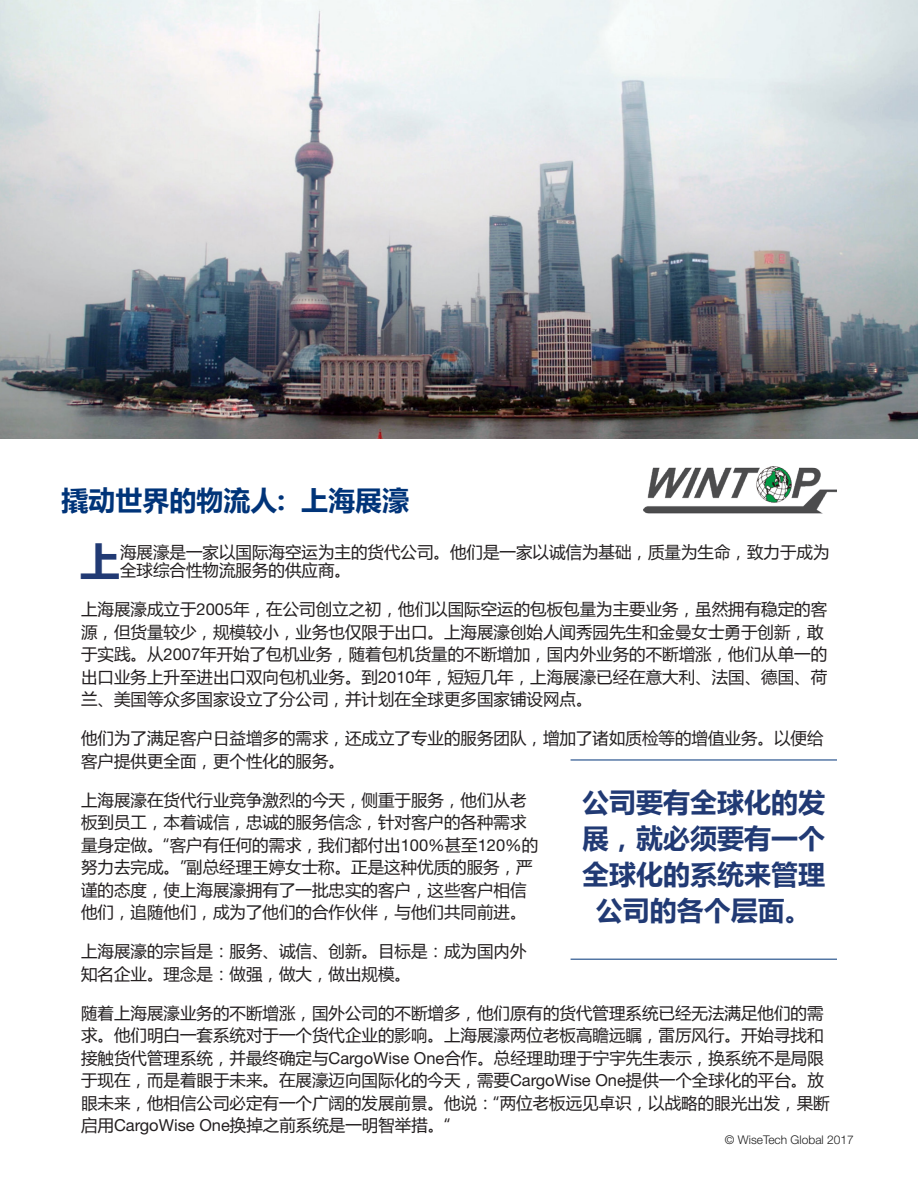
<style>
.page{position:relative;width:918px;height:1188px;background:#fff}
.page>*{position:absolute;margin:0;border:0;box-sizing:border-box;transform-origin:0 0}
.Leading_paragraph{font:700 40.35px "Microsoft Ya Hei";color:#213a74}
.Standfirst{font:700 27px/36px "Microsoft Ya Hei";color:#213a74;text-align:center}
.t1{font:700 27px "Microsoft Ya Hei";color:#003479}
.body_chinese{font:16.5px/22.5px "Microsoft Ya Hei UI";color:#231f20}
.Leading_paragraph-2{font:16.5px/18px "Microsoft Ya Hei";color:#231f20}
.t2{font:300 12px "Helvetica Neue LT Std";color:#1d1d1d}
.s1{font-family:"Microsoft Ya Hei UI"}
.s2{font-family:"Helvetica Neue LT Std"}
</style>
<div class="page">
<img style="left:0;top:0;width:918px;height:438px">
<hr style="left:571px;top:760px;width:266px;height:1px;background:#003479">
<hr style="left:571px;top:959px;width:266px;height:1px;background:#003479">
<img style="left:643px;top:467px;width:194px;height:47px">
<p class="t1" style="left:62px;top:481px;width:349px">撬动世界的物流人: 上海展濠</p>
<p class="Leading_paragraph" style="left:80px;top:533px;width:42px">上</p>
<p class="Leading_paragraph-2" style="left:120px;top:543px;width:711px"><span class="s1">海</span>展濠是一家以国际海空运为主的货代公司。他们是一家以诚信为基础，质量为生命，致力于成为全球综合性物流服务的供应商。</p>
<p class="body_chinese" style="left:81px;top:597px;width:748px">上海展濠成立于<span class="s2">2005</span>年，在公司创立之初，他们以国际空运的包板包量为主要业务，虽然拥有稳定的客源，但货量较少，规模较小，业务也仅限于出口。上海展濠创始人闻秀园先生和金曼女士勇于创新，敢于实践。从<span class="s2">2007</span>年开始了包机业务，随着包机货量的不断增加，国内外业务的不断增涨，他们从单一的出口业务上升至进出口双向包机业务。到<span class="s2">2010</span>年，短短几年，上海展濠已经在意大利、法国、德国、荷兰、美国等众多国家设立了分公司，并计划在全球更多国家铺设网点。</p>
<p class="body_chinese" style="left:81px;top:726px;width:744px">他们为了满足客户日益增多的需求，还成立了专业的服务团队，增加了诸如质检等的增值业务。以便给客户提供更全面，更个性化的服务。</p>
<p class="body_chinese" style="left:81px;top:788px;width:459px">上海展濠在货代行业竞争激烈的今天，侧重于服务，他们从老板到员工，本着诚信，忠诚的服务信念，针对客户的各种需求量身定做。“客户有任何的需求，我们都付出<span class="s2">100%</span>甚至<span class="s2">120%</span>的努力去完成。”副总经理王婷女士称。正是这种优质的服务，严谨的态度，使上海展濠拥有了一批忠实的客户，这些客户相信他们，追随他们，成为了他们的合作伙伴，与他们共同前进。</p>
<p class="body_chinese" style="left:81px;top:939px;width:447px">上海展濠的宗旨是：服务、诚信、创新。目标是：成为国内外知名企业。理念是：做强，做大，做出规模。</p>
<p class="body_chinese" style="left:81px;top:1001px;width:750px">随着上海展濠业务的不断增涨，国外公司的不断增多，他们原有的货代管理系统已经无法满足他们的需求。他们明白一套系统对于一个货代企业的影响。上海展濠两位老板高瞻远瞩，雷厉风行。开始寻找和接触货代管理系统，并最终确定与<span class="s2">CargoWise One</span>合作。总经理助理于宁宇先生表示，换系统不是局限于现在，而是着眼于未来。在展濠迈向国际化的今天，需要<span class="s2">CargoWise One</span>提供一个全球化的平台。放眼未来，他相信公司必定有一个广阔的发展前景。他说：“两位老板远见卓识，以战略的眼光出发，果断启用<span class="s2">CargoWise One</span>换掉之前系统是一明智举措。“</p>
<p class="Standfirst" style="left:582px;top:784px;width:244px">公司要有全球化的发展，就必须要有一个全球化的系统来管理公司的各个层面。</p>
<p class="t2" style="left:725px;top:1132px;width:131px">© WiseTech Global 2017</p>
</div>
